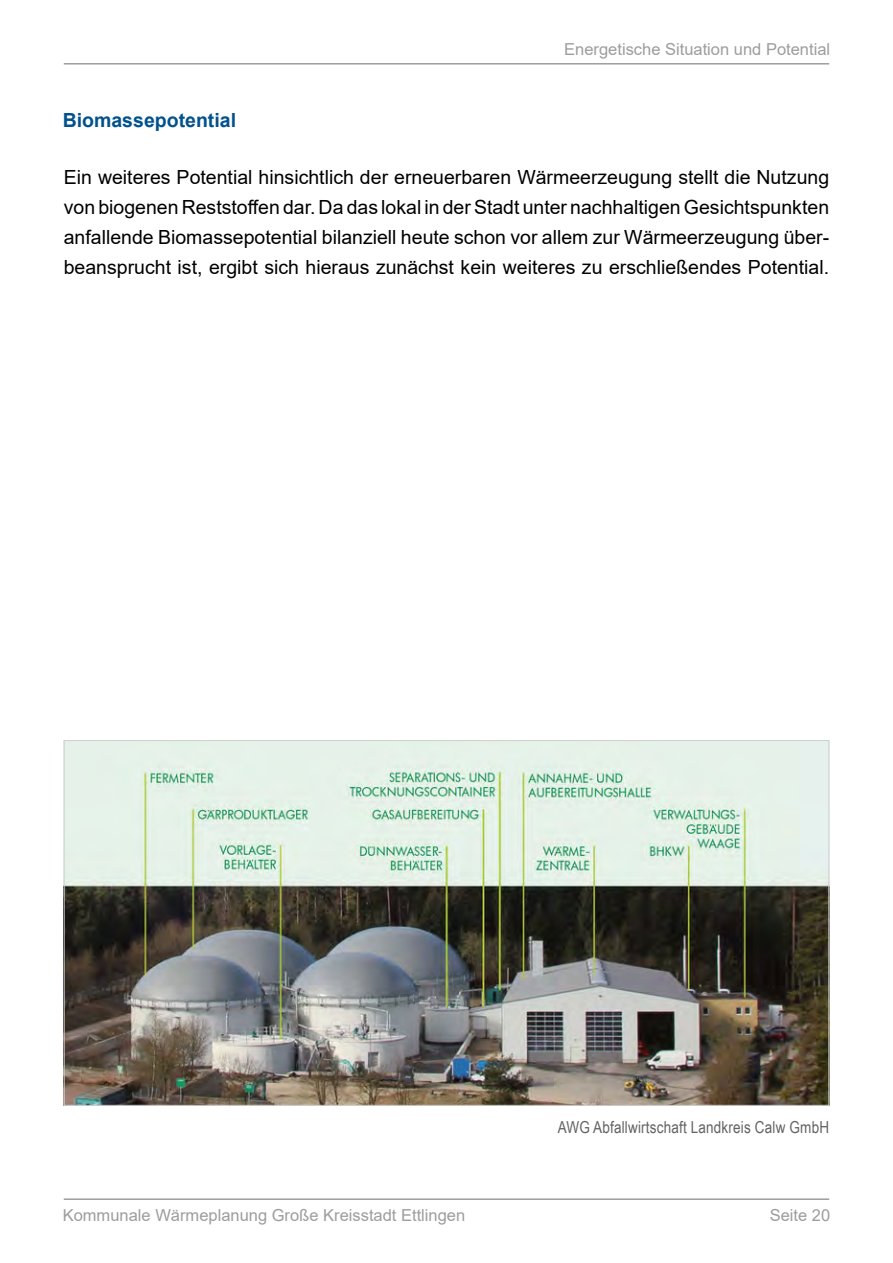
<style>
.page{position:relative;width:893px;height:1263px;background:#fff}
.page>*{position:absolute;margin:0;border:0;box-sizing:border-box;transform-origin:0 0}
.Fließtext{font:19.5px/30px "Arial";color:#000;text-align:justify}
.Unter-Überschrift{font:700 19.5px "Arial";color:#00528d}
.t1{font:16.5px "Arial";color:#9d9d9c}
.t2{font:16.5px "Arial Narrow";letter-spacing:.01em;color:#646363}
</style>
<div class="page">
<hr style="left:64px;top:1198px;width:765px;height:2px;background:#9d9d9c">
<hr style="left:64px;top:63px;width:765px;height:2px;background:#9d9d9c">
<img style="left:66px;top:742px;width:761px;height:362px">
<p class="t1" style="left:564px;top:37px;width:267px">Energetische Situation und Potential</p>
<h2 class="Unter-Überschrift" style="left:63px;top:106px;width:175px">Biomassepotential</h2>
<p class="Fließtext" style="left:64px;top:162px;width:767px">Ein weiteres Potential hinsichtlich der erneuerbaren Wärmeerzeugung stellt die Nutzung von biogenen Reststoffen dar. Da das lokal in der Stadt unter nachhaltigen Gesichtspunkten anfallende Biomassepotential bilanziell heute schon vor allem zur Wärmeerzeugung über&shy;beansprucht ist, ergibt sich hieraus zunächst kein weiteres zu erschließendes Potential.</p>
<p class="t2" style="left:558px;top:1114px;width:273px">AWG Abfallwirtschaft Landkreis Calw GmbH</p>
<p class="t1" style="left:63px;top:1203px;width:404px">Kommunale Wärmeplanung Große Kreisstadt Ettlingen</p>
<p class="t1" style="left:770px;top:1203px;width:62px">Seite 20</p>
</div>
